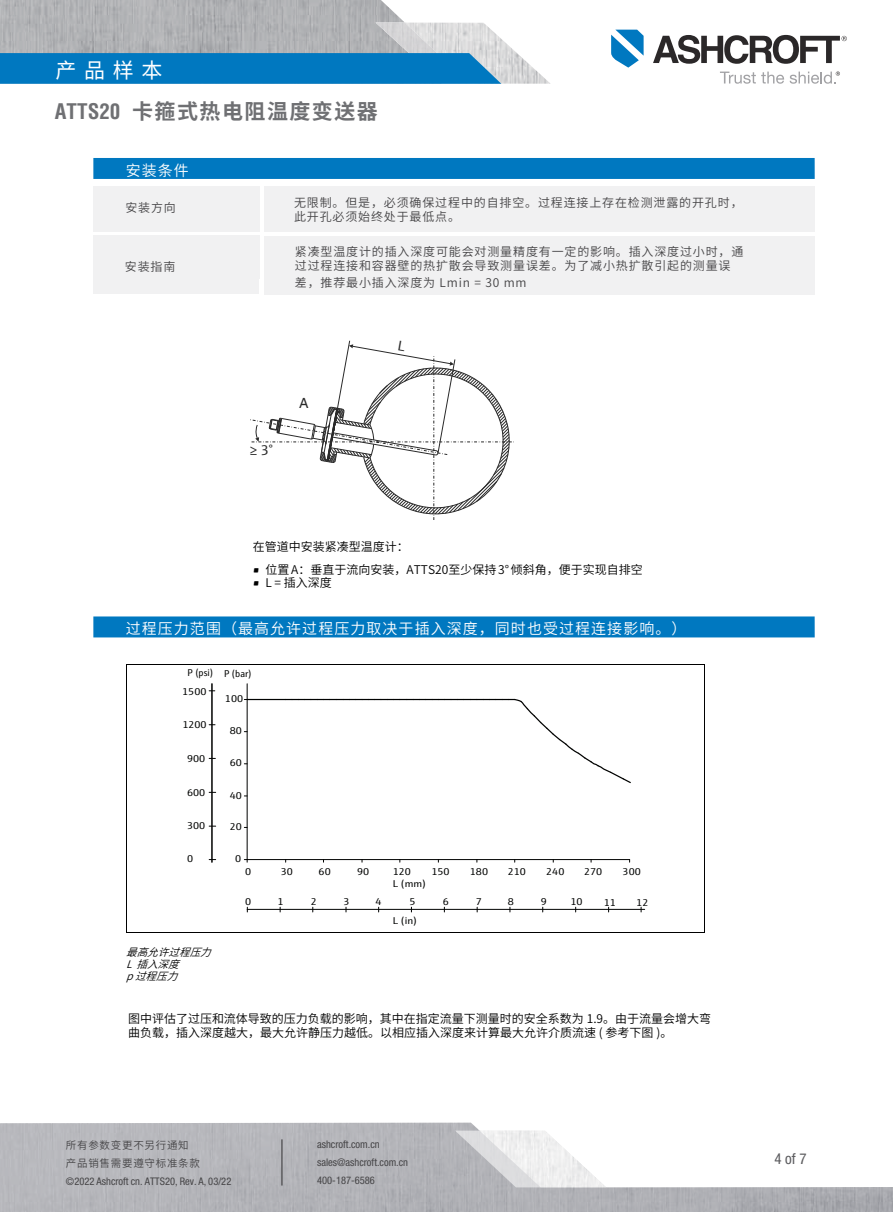
<style>
.page{position:relative;width:893px;height:1212px;background:#fff}
.page>*{position:absolute;margin:0;border:0;box-sizing:border-box;transform-origin:0 0}
.t1{font:700 21px/41.8px "Source Han Sans CN";letter-spacing:.07em;color:#6f7073}
.t2{font:15px "Source Han Sans CN";letter-spacing:.07em;color:#fff}
.t3{font:condensed 15px "Helvetica Neue LT Pro";color:#5b5b5e}
.t4{font:14.1px "E+H Sans Asia ME";color:#2a2a2a}
.t5{font:14.1px "Helvetica";color:#2a2a2a}
.t6{font:12px/14.7px "Source Han Sans CN";color:#000}
.t7{font:12px/14.4px "Source Han Sans CN";letter-spacing:.07em;color:#454446}
.t8{font:condensed 10.5px/18px "Helvetica Neue LT Pro";color:#454446}
.t9{font:10.5px/17.2px "Source Han Sans CN";letter-spacing:.07em;color:#454446}
.t10{font:italic 10.5px/12.1px "Source Han Sans CN";color:#000}
.t11{font:9.9px "E+H Sans Asia ME";color:#010201;scale:1.07 1}
.t12{font:9.9px "E+H Sans Asia ME";color:#010201;scale:.95 1}
.s1{font-weight:400;color:#fff}
.s2{font-family:"Helvetica";font-stretch:condensed}
.s3{font-family:"E+H Serif Asia ME"}
</style>
<div class="page">
<img style="left:0;top:0;width:404px;height:23px">
<svg style="left:720px;top:72px;width:64px;height:12px"></svg>
<svg style="left:611px;top:30px;width:33px;height:38px"></svg>
<svg style="left:653px;top:35px;width:194px;height:29px"></svg>
<svg style="left:0;top:23px;width:550px;height:61px;background:#6ca2c3"></svg>
<svg style="left:790px;top:71px;width:50px;height:13px"></svg>
<svg style="left:0;top:1123px;width:893px;height:89px;fill:#b6b7bc"></svg>
<svg style="left:455px;top:1130px;width:151px;height:57px"></svg>
<hr style="left:281px;top:1139px;width:2px;height:46px;background:#454446">
<div style="left:93px;top:186px;width:167px;height:46px;background:#f1f1f2"></div>
<div style="left:93px;top:236px;width:167px;height:43px;background:#f1f1f2"></div>
<div style="left:93px;top:260px;width:166px;height:34px;background:#f1f1f2"></div>
<div style="left:264px;top:186px;width:550px;height:42px;background:#f1f1f2"></div>
<div style="left:264px;top:211px;width:550px;height:20px;background:#f1f1f2"></div>
<div style="left:264px;top:236px;width:550px;height:59px;background:#f1f1f2"></div>
<div style="left:93px;top:158px;width:722px;height:21px;background:#0078c0"></div>
<div style="left:93px;top:616px;width:722px;height:21px;background:#0078c0"></div>
<hr style="left:247px;top:684px;width:1px;height:175px;background:#010201">
<hr style="left:247px;top:859px;width:383px;height:1px;background:#010201">
<svg style="left:286px;top:698px;width:345px;height:86px"></svg>
<hr style="left:247px;top:699px;width:39px;height:1px;background:#010201">
<hr style="left:212px;top:684px;width:1px;height:175px;background:#010201">
<svg style="left:209px;top:859px;width:7px;height:3px"></svg>
<hr style="left:247px;top:909px;width:398px;height:1px;background:#010201">
<hr style="left:127px;top:664px;width:577px;height:1px;background:#000">
<hr style="left:704px;top:664px;width:1px;height:269px;background:#000">
<hr style="left:126px;top:932px;width:578px;height:1px;background:#000">
<hr style="left:126px;top:664px;width:1px;height:268px;background:#000">
<svg style="left:250px;top:340px;width:264px;height:180px"></svg>
<h1 class="t1" style="left:55px;top:49px;width:324px"><span class="s1">产 品 样 本<br></span><span class="s2">ATTS20</span> 卡箍式热电阻温度变送器</h1>
<p class="t2" style="left:126px;top:162px;width:65px">安装条件</p>
<p class="t7" style="left:125px;top:200px;width:52px">安装方向</p>
<p class="t7" style="left:125px;top:260px;width:52px">安装指南</p>
<p class="t7" style="left:294px;top:196px;width:450px">无限制。但是，必须确保过程中的自排空。过程连接上存在检测泄露的开孔时，此开孔必须始终处于最低点。</p>
<p class="t7" style="left:295px;top:245px;width:450px">紧凑型温度计的插入深度可能会对测量精度有一定的影响。插入深度过小时，通过过程连接和容器壁的热扩散会导致测量误差。为了减小热扩散引起的测量误</p>
<p class="t7" style="left:295px;top:275px;width:233px">差，推荐最小插入深度为 Lmin = 30 mm</p>
<p class="t4" style="left:249px;top:443px;width:25px">≥ 3°</p>
<p class="t5" style="left:299px;top:395px;width:11px">A</p>
<p class="t6" style="left:253px;top:539px;width:158px">在管道中安装紧凑型温度计：</p>
<p class="t6" style="left:253px;top:562px;width:392px"><span class="s3">•</span> 位置 A：垂直于流向安装，ATTS20至少保持 3° 倾斜角，便于实现自排空</p>
<p class="t6" style="left:253px;top:575px;width:81px"><span class="s3">•</span> L = 插入深度</p>
<p class="t2" style="left:126px;top:620px;width:562px">过程压力范围（最高允许过程压力取决于插入深度，同时也受过程连接影响。）</p>
<p class="t12" style="left:187px;top:668px;width:29px">P (psi)</p>
<p class="t12" style="left:224px;top:669px;width:31px">P (bar)</p>
<p class="t11" style="left:182px;top:686px;width:24px">1500</p>
<p class="t11" style="left:225px;top:694px;width:19px">100</p>
<p class="t11" style="left:182px;top:720px;width:24px">1200</p>
<p class="t11" style="left:230px;top:726px;width:13px">80</p>
<p class="t11" style="left:187px;top:754px;width:19px">900</p>
<p class="t11" style="left:230px;top:758px;width:13px">60</p>
<p class="t11" style="left:187px;top:787px;width:19px">600</p>
<p class="t11" style="left:230px;top:790px;width:13px">40</p>
<p class="t11" style="left:187px;top:821px;width:19px">300</p>
<p class="t11" style="left:230px;top:822px;width:13px">20</p>
<p class="t11" style="left:187px;top:854px;width:7px">0</p>
<p class="t11" style="left:235px;top:854px;width:7px">0</p>
<p class="t11" style="left:245px;top:867px;width:7px">0</p>
<p class="t11" style="left:281px;top:867px;width:13px">30</p>
<p class="t11" style="left:319px;top:867px;width:13px">60</p>
<p class="t11" style="left:357px;top:867px;width:13px">90</p>
<p class="t11" style="left:393px;top:867px;width:19px">120</p>
<p class="t11" style="left:431px;top:867px;width:19px">150</p>
<p class="t11" style="left:470px;top:867px;width:19px">180</p>
<p class="t11" style="left:508px;top:867px;width:19px">210</p>
<p class="t11" style="left:546px;top:867px;width:19px">240</p>
<p class="t11" style="left:584px;top:867px;width:19px">270</p>
<p class="t11" style="left:623px;top:867px;width:19px">300</p>
<p class="t11" style="left:393px;top:879px;width:33px">L (mm)</p>
<p class="t11" style="left:245px;top:897px;width:7px">0</p>
<p class="t11" style="left:278px;top:897px;width:7px">1</p>
<p class="t11" style="left:311px;top:897px;width:7px">2</p>
<p class="t11" style="left:343px;top:897px;width:7px">3</p>
<p class="t11" style="left:375px;top:897px;width:7px">4</p>
<p class="t11" style="left:409px;top:897px;width:7px">5</p>
<p class="t11" style="left:476px;top:897px;width:7px">7</p>
<p class="t11" style="left:508px;top:897px;width:7px">8</p>
<p class="t11" style="left:541px;top:897px;width:7px">9</p>
<p class="t11" style="left:570px;top:897px;width:13px">10</p>
<p class="t11" style="left:604px;top:897px;width:13px">11</p>
<p class="t11" style="left:393px;top:915px;width:24px">L (in)</p>
<p class="t11" style="left:443px;top:897px;width:7px">6</p>
<p class="t11" style="left:636px;top:897px;width:13px">12</p>
<p class="t10" style="left:126px;top:946px;width:96px">最高允许过程压力<br>L插入深度<br>p过程压力</p>
<p class="t6" style="left:128px;top:1011px;width:585px">图中评估了过压和流体导致的压力负载的影响，其中在指定流量下测量时的安全系数为 1.9。由于流量会增大弯曲负载，插入深度越大，最大允许静压力越低。以相应插入深度来计算最大允许介质流速 ( 参考下图 )。</p>
<p class="t9" style="left:66px;top:1137px;width:136px">所有参数变更不另行通知产品销售需要遵守标准条款</p>
<p class="t8" style="left:66px;top:1172px;width:167px">©2022 Ashcroft cn. ATTS20, Rev. A, 03/22</p>
<p class="t8" style="left:317px;top:1136px;width:92px">ashcroft.com.cn sales@ashcroft.com.cn<br>400-187-6586</p>
<p class="t3" style="left:774px;top:1150px;width:34px">4 of 7</p>
</div>
